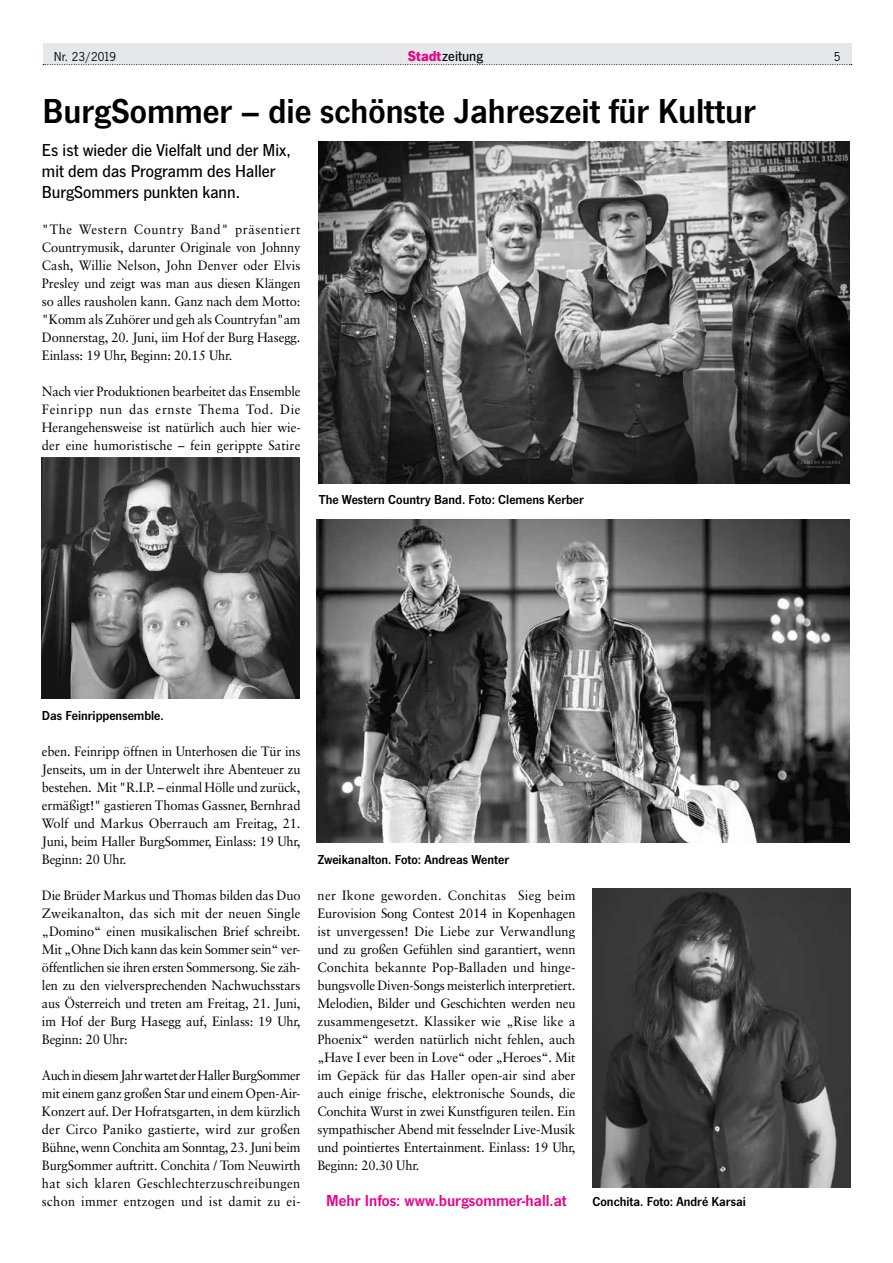
<style>
.page{position:relative;width:893px;height:1263px;background:#fff}
.page>*{position:absolute;margin:0;border:0;box-sizing:border-box;transform-origin:0 0}
.t1{font:600 36px "News Got T";color:#000}
.t2{font:500 18px/21px "News Got T";color:#000}
.t3{font:600 16.5px "News Got T";color:#ec008c}
.t4{font:500 15px "News Got T";color:#000}
.t5{font:13.5px/18px "Sabon";letter-spacing:-.01em;color:#000;text-align:justify;scale:.95 1}
.t6{font:600 13.5px "News Got T";color:#000}
.t7{font:13.5px "News Got T";color:#000}
.s1{font-weight:700;color:#ec008c}
</style>
<div class="page">
<div style="left:43px;top:43px;width:808px;height:22px;background:#e6e7e8"></div>
<svg style="left:43px;top:64px;width:809px;height:1px"></svg>
<img style="left:592px;top:888px;width:258px;height:299px">
<img style="left:318px;top:142px;width:532px;height:342px">
<img style="left:317px;top:519px;width:533px;height:323px">
<img style="left:42px;top:457px;width:258px;height:242px">
<p class="t7" style="left:54px;top:49px;width:64px">Nr. 23/2019</p>
<p class="t4" style="left:408px;top:48px;width:77px"><span class="s1">Stadt</span>zeitung</p>
<p class="t7" style="left:834px;top:49px;width:8px">5</p>
<h1 class="t1" style="left:43px;top:90px;width:715px">BurgSommer – die schönste Jahreszeit für Kulttur</h1>
<h2 class="t2" style="left:42px;top:139px;width:251px">Es ist wieder die Vielfalt und der Mix, mit dem das Programm des Haller<br>BurgSommers punkten kann.</h2>
<p class="t5" style="left:42px;top:220px;width:274px">"The Western Country Band" präsentiert Countrymusik, darunter Originale von Johnny Cash, Willie Nelson, John Denver oder Elvis Presley und zeigt was man aus diesen Klängen so alles rausholen kann. Ganz nach dem Motto: "Komm als Zuhörer und geh als Countryfan"am Donnerstag, 20. Juni, iim Hof der Burg Hasegg.<br>Einlass: 19 Uhr, Beginn: 20.15 Uhr.</p>
<p class="t5" style="left:42px;top:382px;width:274px">Nach vier Produktionen bearbeitet das Ensemble Feinripp nun das ernste Thema Tod. Die Herangehensweise ist natürlich auch hier wie&shy;der eine humoristische – fein gerippte Satire</p>
<p class="t6" style="left:319px;top:492px;width:267px">The Western Country Band. Foto: Clemens Kerber</p>
<p class="t6" style="left:42px;top:708px;width:123px">Das Feinrippensemble.</p>
<p class="t5" style="left:42px;top:742px;width:274px">eben. Feinripp öffnen in Unterhosen die Tür ins Jenseits, um in der Unterwelt ihre Abenteuer zu bestehen. Mit "R.I.P. – einmal Hölle und zurück, ermäßigt!" gastieren Thomas Gassner, Bernhrad Wolf und Markus Oberrauch am Freitag, 21.<br>Juni, beim Haller BurgSommer, Einlass: 19 Uhr, Beginn: 20 Uhr.</p>
<p class="t5" style="left:42px;top:886px;width:274px">Die Brüder Markus und Thomas bilden das Duo Zweikanalton, das sich mit der neuen Single „Domino“ einen musikalischen Brief schreibt.<br>Mit „Ohne Dich kann das kein Sommer sein“ ver&shy;öffentlichen sie ihren ersten Sommersong. Sie zäh&shy;len zu den vielversprechenden Nachwuchsstars aus Österreich und treten am Freitag, 21. Juni, im Hof der Burg Hasegg auf, Einlass: 19 Uhr, Beginn: 20 Uhr:</p>
<p class="t5" style="left:42px;top:1066px;width:274px">Auch in diesem Jahr wartet der Haller BurgSommer mit einem ganz großen Star und einem Open-Air-Konzert auf. Der Hofratsgarten, in dem kürzlich der Circo Paniko gastierte, wird zur großen Bühne, wenn Conchita am Sonntag, 23. Juni beim BurgSommer auftritt. Conchita / Tom Neuwirth hat sich klaren Geschlechterzuschreibungen schon immer entzogen und ist damit zu ei-</p>
<p class="t6" style="left:318px;top:852px;width:193px">Zweikanalton. Foto: Andreas Wenter</p>
<p class="t5" style="left:317px;top:886px;width:273px">ner Ikone geworden. Conchitas Sieg beim Eurovision Song Contest 2014 in Kopenhagen ist unvergessen! Die Liebe zur Verwandlung und zu großen Gefühlen sind garantiert, wenn Conchita bekannte Pop-Balladen und hinge&shy;bungsvolle Diven-Songs meisterlich interpretiert.<br>Melodien, Bilder und Geschichten werden neu zusammengesetzt. Klassiker wie „Rise like a Phoenix“ werden natürlich nicht fehlen, auch „Have I ever been in Love“ oder „Heroes“. Mit im Gepäck für das Haller open-air sind aber auch einige frische, elektronische Sounds, die Conchita Wurst in zwei Kunstfiguren teilen. Ein sympathischer Abend mit fesselnder Live-Musik und pointiertes Entertainment. Einlass: 19 Uhr, Beginn: 20.30 Uhr.</p>
<p class="t3" style="left:326px;top:1191px;width:242px">Mehr Infos: www.burgsommer-hall.at</p>
<p class="t6" style="left:592px;top:1194px;width:155px">Conchita. Foto: André Karsai</p>
</div>
